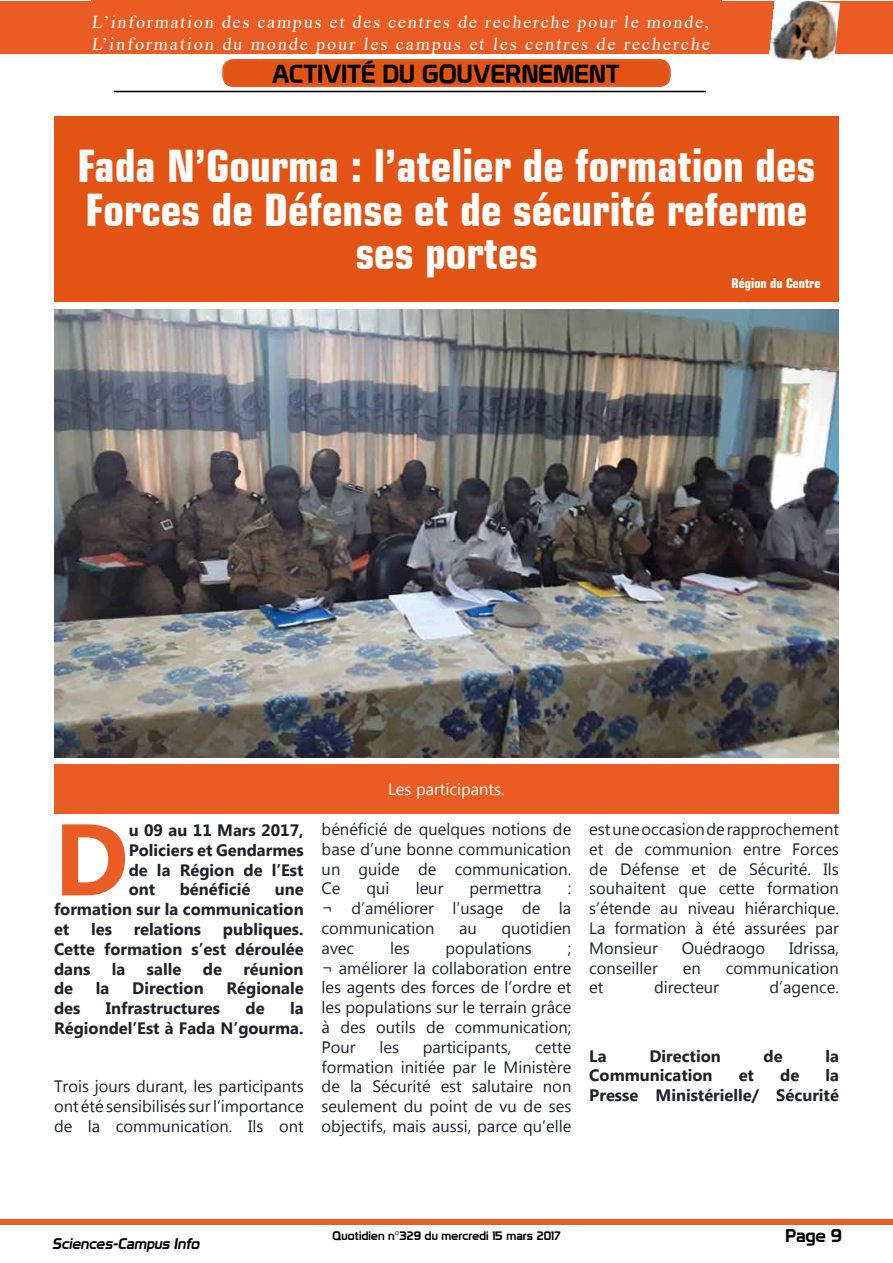
<style>
.page{position:relative;width:893px;height:1263px;background:#fff}
.page>*{position:absolute;margin:0;border:0;box-sizing:border-box;transform-origin:0 0}
.t1{font:700 101.4px "Myanmar Text";color:#ea5c24}
.t2{font:700 condensed 45px/43.5px "Square 721 BT";color:#fff;text-align:center}
.t3{font:25.5px "Prototype";color:#000}
.t4{font:18px/21.6px "Times New Roman";letter-spacing:.105em;color:#fff}
.t5{font:18px "Prototype";color:#000}
.t6{font:16.5px/19.8px "Myanmar Text";color:#1d2129;text-align:justify}
.t7{font:700 16.5px/19.8px "Myanmar Text";color:#1d2129;text-align:justify}
.t8{font:16.5px "Myanmar Text";color:#fff}
.t9{font:italic 15px "Prototype";color:#000}
.t10{font:700 condensed 13.5px "Square 721 BT";color:#fff}
.t11{font:12px "Prototype";letter-spacing:.01em;color:#000}
</style>
<div class="page">
<div style="left:0;top:1219px;width:893px;height:6px;background:#ea5c24"></div>
<hr style="left:114px;top:91px;width:592px;height:1px;background:#000">
<div style="left:0;top:1px;width:893px;height:53px;background:#ea5c24"></div>
<div style="left:91px;top:0;width:631px;height:50px;background:#ea5c24"></div>
<img style="left:769px;top:0;width:71px;height:64px">
<div style="left:223px;top:60px;width:447px;height:26px;background:#e35414;border-radius:10px"></div>
<div style="left:222px;top:59px;width:449px;height:28px;border:2px solid #ea5c24;border-radius:10px"></div>
<div style="left:54px;top:116px;width:785px;height:186px;background:#e35414"></div>
<img style="left:54px;top:310px;width:785px;height:447px">
<div style="left:54px;top:764px;width:785px;height:50px;background:#ea5c24"></div>
<p class="t4" style="left:91px;top:11px;width:622px">L’information des campus et des centres de recherche pour le monde,<br>L’information du monde pour les campus et les centres de recherche</p>
<h3 class="t3" style="left:272px;top:59px;width:350px">ACTIVITÉ DU GOUVERNEMENT</h3>
<h2 class="t2" style="left:77px;top:144px;width:739px">Fada N’Gourma : l’atelier de formation des<br>Forces de Défense et de sécurité referme ses portes</h2>
<p class="t10" style="left:731px;top:275px;width:91px">Région du Centre</p>
<h1 class="t1" style="left:54px;top:801px;width:76px">D</h1>
<p class="t7" style="left:129px;top:820px;width:176px">u 09 au 11 Mars 2017, Policiers et Gendarmes de la Région de l’Est ont</p>
<p class="t7" style="left:180px;top:880px;width:72px">bénéficié</p>
<p class="t7" style="left:54px;top:880px;width:251px;text-indent:221px">une formation sur la communication et</p>
<p class="t7" style="left:54px;top:919px;width:251px;text-indent:169px">publiques.<br>Cette formation s’est déroulée dans</p>
<p class="t7" style="left:91px;top:919px;width:22px">les</p>
<p class="t7" style="left:134px;top:919px;width:69px">relations</p>
<p class="t7" style="left:112px;top:959px;width:15px">la</p>
<p class="t7" style="left:147px;top:959px;width:36px">salle</p>
<p class="t7" style="left:203px;top:959px;width:21px">de</p>
<p class="t7" style="left:243px;top:959px;width:62px">réunion</p>
<p class="t7" style="left:54px;top:979px;width:21px">de</p>
<p class="t7" style="left:96px;top:979px;width:15px">la</p>
<p class="t7" style="left:132px;top:979px;width:73px">Direction</p>
<p class="t7" style="left:226px;top:979px;width:79px">Régionale</p>
<p class="t7" style="left:54px;top:998px;width:28px">des</p>
<p class="t7" style="left:106px;top:998px;width:116px">Infrastructures</p>
<p class="t7" style="left:246px;top:998px;width:21px">de</p>
<p class="t7" style="left:54px;top:998px;width:251px;text-align:right">la<br>Régiondel’Est à Fada N’gourma.</p>
<p class="t6" style="left:54px;top:1077px;width:251px">Trois jours durant, les participants ont été sensibilisés sur l’importance de la communication. Ils ont</p>
<p class="t8" style="left:388px;top:779px;width:118px">Les participants.</p>
<p class="t6" style="left:322px;top:819px;width:251px">bénéficié de quelques notions de base d’une bonne communication un guide de communication.<br>Ce</p>
<p class="t6" style="left:367px;top:879px;width:25px">qui</p>
<p class="t6" style="left:416px;top:879px;width:29px">leur</p>
<p class="t6" style="left:469px;top:879px;width:74px">permettra</p>
<p class="t6" style="left:322px;top:879px;width:251px;text-indent:246px">: ¬ d’améliorer l’usage de la communication</p>
<p class="t6" style="left:459px;top:918px;width:19px">au</p>
<p class="t6" style="left:501px;top:918px;width:71px">quotidien</p>
<p class="t6" style="left:322px;top:938px;width:34px">avec</p>
<p class="t6" style="left:390px;top:938px;width:21px">les</p>
<p class="t6" style="left:445px;top:938px;width:88px">populations</p>
<p class="t6" style="left:322px;top:938px;width:251px;text-indent:246px">; ¬ améliorer la collaboration entre les agents des forces de l’ordre et les populations sur le terrain grâce à des outils de communication; Pour</p>
<p class="t6" style="left:379px;top:1037px;width:21px">les</p>
<p class="t6" style="left:423px;top:1037px;width:90px">participants,</p>
<p class="t6" style="left:322px;top:1037px;width:251px;text-indent:214px">cette formation initiée par le Ministère de la Sécurité est salutaire non seulement du point de vu de ses objectifs, mais aussi, parce qu’elle</p>
<p class="t6" style="left:589px;top:819px;width:251px">est une occasion de rapprochement et de communion entre Forces de Défense et de Sécurité. Ils souhaitent que cette formation s’étende au niveau hiérarchique.<br>La formation à été assurées par Monsieur</p>
<p class="t6" style="left:682px;top:938px;width:85px">Ouédraogo</p>
<p class="t6" style="left:789px;top:938px;width:51px">Idrissa,</p>
<p class="t6" style="left:589px;top:958px;width:70px">conseiller</p>
<p class="t6" style="left:683px;top:958px;width:19px">en</p>
<p class="t6" style="left:726px;top:958px;width:114px">communication</p>
<p class="t6" style="left:589px;top:978px;width:16px">et</p>
<p class="t6" style="left:654px;top:978px;width:67px">directeur</p>
<p class="t6" style="left:770px;top:978px;width:71px">d’agence.</p>
<p class="t7" style="left:589px;top:1046px;width:19px">La</p>
<p class="t7" style="left:649px;top:1046px;width:73px">Direction</p>
<p class="t7" style="left:763px;top:1046px;width:21px">de</p>
<p class="t7" style="left:825px;top:1046px;width:15px">la</p>
<p class="t7" style="left:589px;top:1066px;width:125px">Communication</p>
<p class="t7" style="left:739px;top:1066px;width:17px">et</p>
<p class="t7" style="left:780px;top:1066px;width:21px">de</p>
<p class="t7" style="left:589px;top:1066px;width:251px;text-align:right">la<br>Presse Ministérielle/ Sécurité</p>
<p class="t9" style="left:52px;top:1234px;width:152px">Sciences-Campus Info</p>
<p class="t5" style="left:785px;top:1225px;width:58px">Page 9</p>
<p class="t11" style="left:332px;top:1228px;width:230px">Quotidien n°329 du mercredi 15 mars 2017</p>
</div>
